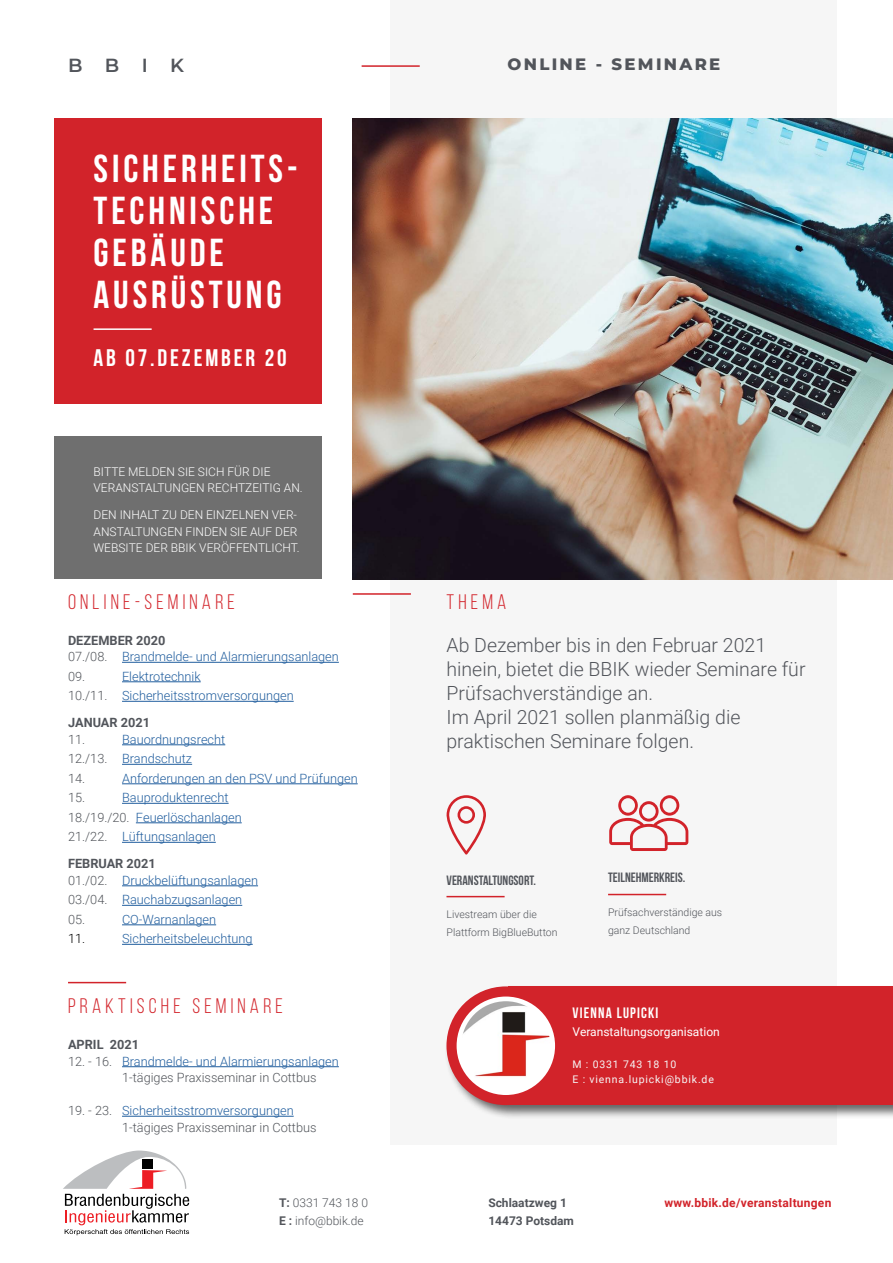
<style>
.page{position:relative;width:893px;height:1263px;background:#fff}
.page>*{position:absolute;margin:0;border:0;box-sizing:border-box;transform-origin:0 0}
.t1{font:700 39px/42px "Bebas Neue";letter-spacing:.1em;color:#fff}
.t2{font:700 24px "Bebas Neue";letter-spacing:.12em;color:#fff}
.t3{font:21px "Bebas Neue";letter-spacing:.2em;color:#d2232a}
.t4{font:300 19.5px/24px "Roboto";color:#52555b}
.t5{font:600 19.05px "Montserrat";color:#52555b}
.t6{font:800 16.5px "Montserrat";letter-spacing:.14em;color:#52555b}
.t7{font:700 15px "Bebas Neue";letter-spacing:.08em;color:#fff}
.t8{font:700 13.5px "Bebas Neue";color:#52555b}
.t9{font:300 12.75px/19.5px "Roboto";color:#215e9e}
.t10{font:300 12.75px/16.5px "Roboto";color:#52555b}
.t11{font:700 12.75px "Roboto";color:#52555b}
.t12{font:300 12.75px "Roboto";color:#000}
.t13{font:300 12px/16.5px "Roboto";color:#fff}
.t14{font:700 12px "Roboto";letter-spacing:.02em;color:#d2232a}
.t15{font:300 12px/18px "Roboto";color:#52555b}
.t16{font:12px "Roboto";color:#fff}
.t17{font:700 12px/18px "Roboto";color:#52555b}
.t18{font:300 10.5px/18px "Roboto";color:#52555b}
.t19{font:10.5px/15px "Roboto";letter-spacing:.08em;color:#f6f6f6}
.s1{font-weight:700;color:#52555b}
.s2{color:#52555b}
.s3{color:#215e9e}
.s4{font-weight:700}
</style>
<div class="page">
<div style="left:391px;top:0;width:446px;height:1144px;background:#f6f6f6"></div>
<img style="left:353px;top:118px;width:540px;height:461px">
<div style="left:54px;top:436px;width:267px;height:143px;background:#6f6f6f"></div>
<div style="left:54px;top:118px;width:267px;height:286px;background:#d2232a"></div>
<hr style="left:122px;top:662px;width:217px;height:1px;background:#215e9e">
<hr style="left:122px;top:681px;width:79px;height:1px;background:#215e9e">
<hr style="left:122px;top:701px;width:172px;height:1px;background:#215e9e">
<hr style="left:122px;top:744px;width:103px;height:1px;background:#215e9e">
<hr style="left:122px;top:764px;width:70px;height:1px;background:#215e9e">
<hr style="left:122px;top:783px;width:236px;height:1px;background:#215e9e">
<hr style="left:122px;top:803px;width:107px;height:1px;background:#215e9e">
<hr style="left:136px;top:822px;width:106px;height:1px;background:#215e9e">
<hr style="left:122px;top:842px;width:94px;height:1px;background:#215e9e">
<hr style="left:122px;top:885px;width:136px;height:1px;background:#215e9e">
<hr style="left:122px;top:905px;width:120px;height:1px;background:#215e9e">
<hr style="left:122px;top:924px;width:94px;height:1px;background:#215e9e">
<hr style="left:122px;top:944px;width:131px;height:1px;background:#215e9e">
<svg style="left:609px;top:795px;width:79px;height:56px"></svg>
<div style="left:445px;top:984px;width:448px;height:135px;background:#000;opacity:.59"></div>
<div style="left:508px;top:986px;width:385px;height:119px;background:#d2232a"></div>
<div style="left:446px;top:986px;width:119px;height:119px;background:#d2232a;border-radius:50%"></div>
<div style="left:459px;top:999px;width:94px;height:94px;background:#fff;border-radius:50%"></div>
<img style="left:459px;top:999px;width:94px;height:82px">
<div style="left:457px;top:996px;width:98px;height:99px;border:5px solid #fff;border-radius:50%"></div>
<hr style="left:353px;top:593px;width:58px;height:2px;background:#d2232a">
<hr style="left:362px;top:65px;width:58px;height:2px;background:#d2232a">
<hr style="left:94px;top:328px;width:58px;height:2px;background:#fff">
<hr style="left:608px;top:894px;width:58px;height:1px;background:#d2232a">
<hr style="left:446px;top:896px;width:59px;height:1px;background:#d2232a">
<svg style="left:446px;top:795px;width:40px;height:59px"></svg>
<svg style="left:63px;top:1150px;width:126px;height:85px"></svg>
<hr style="left:122px;top:1066px;width:217px;height:1px;background:#215e9e">
<hr style="left:122px;top:1116px;width:172px;height:1px;background:#215e9e">
<hr style="left:68px;top:982px;width:58px;height:1px;background:#d2232a">
<h3 class="t5" style="left:68px;top:52px;width:118px">BBIK</h3>
<p class="t6" style="left:507px;top:52px;width:214px">ONLINE - SEMINARE</p>
<h1 class="t1" style="left:94px;top:147px;width:206px">SICHERHEITS-<br>TECHNISCHE<br>GEBÄUDE<br>AUSRÜSTUNG</h1>
<h2 class="t2" style="left:94px;top:344px;width:195px">AB 07.DEZEMBER 20</h2>
<p class="t13" style="left:94px;top:463px;width:211px">BITTE MELDEN SIE SICH FÜR DIE<br>VERANSTALTUNGEN RECHTZEITIG AN.</p>
<p class="t13" style="left:94px;top:506px;width:208px">DEN INHALT ZU DEN EINZELNEN VER-<br>ANSTALTUNGEN FINDEN SIE AUF DER<br>WEBSITE DER BBIK VERÖFFENTLICHT.</p>
<h3 class="t3" style="left:68px;top:590px;width:168px">ONLINE-SEMINARE</h3>
<h3 class="t3" style="left:446px;top:590px;width:61px">THEMA</h3>
<p class="t9" style="left:68px;top:632px;width:272px;line-height:16.5px"><span class="s1">DEZEMBER 2020<br></span><span class="s2">07./08.</span> Brandmelde- und Alarmierungsanlagen</p>
<p class="t10" style="left:68px;top:668px;width:19px">09.</p>
<h3 class="t4" style="left:446px;top:632px;width:361px">Ab Dezember bis in den Februar 2021 hinein, bietet die BBIK wieder Seminare für Prüfsachverständige an.<br>Im April 2021 sollen planmäßig die praktischen Seminare folgen.</h3>
<p class="t9" style="left:68px;top:666px;width:227px;text-indent:54px">Elektrotechnik<br><span class="s2">10./11.</span> Sicherheitsstromversorgungen</p>
<p class="t11" style="left:68px;top:714px;width:84px">JANUAR 2021</p>
<p class="t10" style="left:68px;top:731px;width:19px">11.</p>
<p class="t9" style="left:68px;top:729px;width:159px;text-indent:54px">Bauordnungsrecht<br><span class="s2">12./13.</span> Brandschutz<br><span class="s2">14.</span></p>
<p class="t9" style="left:122px;top:768px;width:237px">Anforderungen an den PSV und Prüfungen</p>
<p class="t9" style="left:68px;top:787px;width:175px;text-indent:54px">Bauproduktenrecht<br><span class="s2">18./19./20.</span> Feuerlöschanlagen<br><span class="s2">21./22.</span> Lüftungsanlagen</p>
<p class="t9" style="left:68px;top:855px;width:191px;line-height:16.5px"><span class="s1">FEBRUAR 2021<br></span><span class="s2">01./02.</span> Druckbelüftungsanlagen</p>
<p class="t9" style="left:68px;top:889px;width:176px"><span class="s2">03./04.</span> Rauchabzugsanlagen<br><span class="s2">05.</span></p>
<p class="t10" style="left:68px;top:789px;width:19px">15.</p>
<p class="t9" style="left:122px;top:909px;width:96px">CO-Warnanlagen</p>
<p class="t12" style="left:68px;top:930px;width:19px">11.</p>
<p class="t9" style="left:122px;top:928px;width:132px">Sicherheitsbeleuchtung</p>
<h3 class="t3" style="left:68px;top:995px;width:216px">PRAKTISCHE SEMINARE</h3>
<p class="t11" style="left:68px;top:1036px;width:73px">APRIL 2021</p>
<p class="t10" style="left:122px;top:1052px;width:218px;text-indent:-54px">12. - 16. <span class="s3">Brandmelde- und Alarmierungsanlagen<br></span>1-tägiges Praxisseminar in Cottbus</p>
<p class="t10" style="left:122px;top:1102px;width:196px;text-indent:-54px">19. - 23. <span class="s3">Sicherheitsstromversorgungen<br></span>1-tägiges Praxisseminar in Cottbus</p>
<p class="t8" style="left:447px;top:872px;width:91px">VERANSTALTUNGSORT.</p>
<p class="t18" style="left:447px;top:905px;width:113px">Livestream über die<br>Plattform BigBlueButton</p>
<p class="t8" style="left:608px;top:870px;width:79px">TEILNEHMERKREIS.</p>
<p class="t18" style="left:608px;top:903px;width:116px">Prüfsachverständige aus ganz Deutschland</p>
<p class="t7" style="left:572px;top:1004px;width:87px">VIENNA LUPICKI</p>
<p class="t16" style="left:572px;top:1023px;width:149px">Veranstaltungsorganisation</p>
<p class="t19" style="left:572px;top:1056px;width:143px">M : 0331 743 18 10<br>E : vienna.lupicki@bbik.de</p>
<p class="t15" style="left:279px;top:1193px;width:90px"><span class="s4">T:</span> 0331 743 18 0<br><span class="s4">E :</span> info@bbik.de</p>
<p class="t17" style="left:488px;top:1193px;width:87px">Schlaatzweg 1<br>14473 Potsdam</p>
<p class="t14" style="left:664px;top:1194px;width:169px">www.bbik.de/veranstaltungen</p>
</div>
